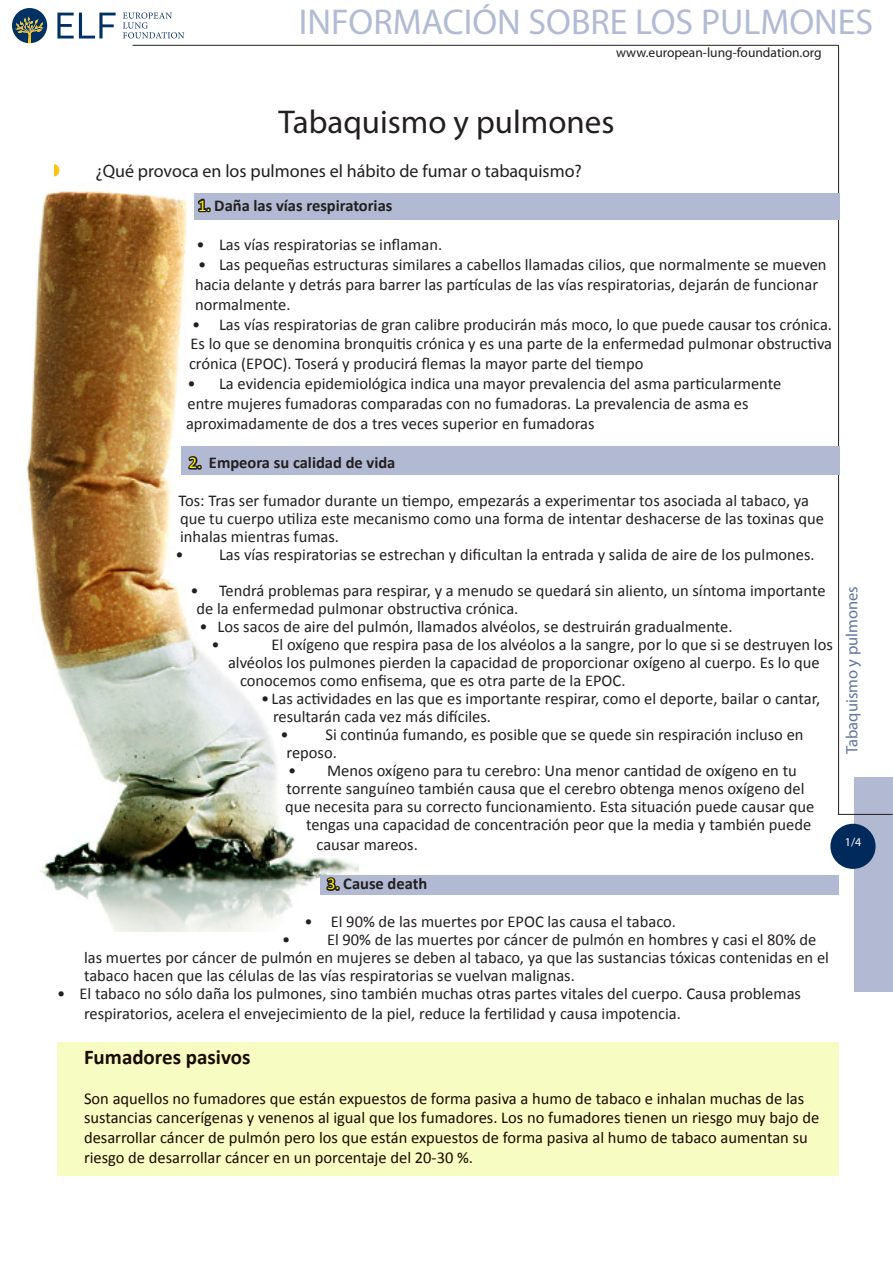
<style>
.page{position:relative;width:893px;height:1263px;background:#fff}
.page>*{position:absolute;margin:0;border:0;box-sizing:border-box;transform-origin:0 0}
.t1{font:36px "Myriad Pro";color:#b2bbd3}
.t2{font:33px "Myriad Pro";color:#231f20}
.t3{font:700 21px "Calibri";color:#1b0a00}
.t4{font:18px "Myriad Pro";color:#231f20}
.Paragraph_Style_2{font:16.5px/19.8px "Calibri";color:#231f20}
.t5{font:16.5px/19.8px "Calibri";color:#1b0a00}
.t6{font:700 16.5px "Calibri";color:#231f20}
.t7{font:16.5px "Myriad Pro";color:#60779f}
.t8{font:13.5px "Myriad Pro";color:#231f20}
.t9{font:12px "Myriad Pro";color:#fff}
.s1{font-weight:400;color:#fff101}
</style>
<div class="page">
<div style="left:854px;top:777px;width:38px;height:214px;background:#b1bad2"></div>
<div style="left:830px;top:824px;width:46px;height:45px;background:#00295c;border-radius:50%"></div>
<hr style="left:838px;top:45px;width:1px;height:769px;background:#231f20">
<hr style="left:132px;top:45px;width:706px;height:1px;background:#231f20">
<hr style="left:838px;top:814px;width:54px;height:1px;background:#231f20">
<svg style="left:57px;top:13px;width:59px;height:26px"></svg>
<svg style="left:123px;top:12px;width:61px;height:26px"></svg>
<svg style="left:12px;top:8px;width:35px;height:35px"></svg>
<img style="left:27px;top:168px;width:332px;height:764px">
<svg style="left:355px;top:776px;width:4px;height:42px"></svg>
<div style="left:181px;top:446px;width:659px;height:28px;background:#b1bad2"></div>
<div style="left:195px;top:193px;width:645px;height:27px;background:#b1bad2"></div>
<div style="left:321px;top:875px;width:518px;height:19px;background:#b1bad2"></div>
<div style="left:57px;top:1042px;width:782px;height:133px;background:#f7fcc3"></div>
<svg style="left:197px;top:198px;width:14px;height:15px"></svg>
<svg style="left:188px;top:456px;width:14px;height:14px"></svg>
<svg style="left:326px;top:877px;width:14px;height:14px"></svg>
<svg style="left:54px;top:164px;width:5px;height:12px"></svg>
<p class="t1" style="left:299px;top:0;width:576px">INFORMACIÓN SOBRE LOS PULMONES</p>
<p class="t8" style="left:616px;top:44px;width:207px">www.european-lung-foundation.org</p>
<p class="t2" style="left:279px;top:101px;width:337px">Tabaquismo y pulmones</p>
<p class="t4" style="left:95px;top:160px;width:488px">¿Qué provoca en los pulmones el hábito de fumar o tabaquismo?</p>
<p class="t6" style="left:198px;top:195px;width:196px"><span class="s1">1.</span> Daña las vías respiratorias</p>
<p class="Paragraph_Style_2" style="left:196px;top:235px;width:247px">• Las vías respiratorias se inflaman.</p>
<p class="Paragraph_Style_2" style="left:195px;top:255px;width:633px">• Las pequeñas estructuras similares a cabellos llamadas cilios, que normalmente se mueven hacia delante y detrás para barrer las partículas de las vías respiratorias, dejarán de funcionar normalmente.</p>
<p class="Paragraph_Style_2" style="left:189px;top:314px;width:645px;text-align:justify">• Las vías respiratorias de gran calibre producirán más moco, lo que puede causar tos crónica.<br>Es lo que se denomina bronquitis crónica y es una parte de la enfermedad pulmonar obstructiva crónica (EPOC). Toserá y producirá flemas la mayor parte del tiempo</p>
<p class="Paragraph_Style_2" style="left:186px;top:374px;width:597px">• La evidencia epidemiológica indica una mayor prevalencia del asma particularmente entre mujeres fumadoras comparadas con no fumadoras. La prevalencia de asma es aproximadamente de dos a tres veces superior en fumadoras</p>
<p class="t6" style="left:189px;top:452px;width:208px"><span class="s1">2.</span> Empeora su calidad de vida</p>
<p class="Paragraph_Style_2" style="left:178px;top:491px;width:647px;line-height:18px">Tos: Tras ser fumador durante un tiempo, empezarás a experimentar tos asociada al tabaco, ya que tu cuerpo utiliza este mecanismo como una forma de intentar deshacerse de las toxinas que inhalas mientras fumas.</p>
<p class="Paragraph_Style_2" style="left:176px;top:545px;width:641px">• Las vías respiratorias se estrechan y dificultan la entrada y salida de aire de los pulmones.</p>
<p class="Paragraph_Style_2" style="left:196px;top:581px;width:630px;line-height:18px;text-indent:-6px">• Tendrá problemas para respirar, y a menudo se quedará sin aliento, un síntoma importante de la enfermedad pulmonar obstructiva crónica.</p>
<p class="Paragraph_Style_2" style="left:200px;top:617px;width:535px">• Los sacos de aire del pulmón, llamados alvéolos, se destruirán gradualmente.</p>
<p class="Paragraph_Style_2" style="left:212px;top:635px;width:10px">•</p>
<p class="Paragraph_Style_2" style="left:272px;top:635px;width:563px">El oxígeno que respira pasa de los alvéolos a la sangre, por lo que si se destruyen los</p>
<p class="Paragraph_Style_2" style="left:228px;top:653px;width:593px">alvéolos los pulmones pierden la capacidad de proporcionar oxígeno al cuerpo. Es lo que</p>
<p class="Paragraph_Style_2" style="left:240px;top:671px;width:387px">conocemos como enfisema, que es otra parte de la EPOC.</p>
<p class="Paragraph_Style_2" style="left:273px;top:689px;width:549px;line-height:18px;text-indent:-12px">• Las actividades en las que es importante respirar, como el deporte, bailar o cantar, resultarán cada vez más difíciles.</p>
<p class="Paragraph_Style_2" style="left:286px;top:725px;width:518px;line-height:18px;text-indent:-6px">• Si continúa fumando, es posible que se quede sin respiración incluso en reposo.</p>
<p class="Paragraph_Style_2" style="left:288px;top:761px;width:510px">• Menos oxígeno para tu cerebro: Una menor cantidad de oxígeno en tu</p>
<p class="Paragraph_Style_2" style="left:286px;top:779px;width:519px">torrente sanguíneo también causa que el cerebro obtenga menos oxígeno del</p>
<p class="Paragraph_Style_2" style="left:285px;top:797px;width:531px">que necesita para su correcto funcionamiento. Esta situación puede causar que</p>
<p class="Paragraph_Style_2" style="left:306px;top:815px;width:507px">tengas una capacidad de concentración peor que la media y también puede</p>
<p class="Paragraph_Style_2" style="left:316px;top:834px;width:103px">causar mareos.</p>
<p class="t6" style="left:327px;top:873px;width:102px"><span class="s1">3.</span> Cause death</p>
<p class="Paragraph_Style_2" style="left:304px;top:912px;width:373px">• El 90% de las muertes por EPOC las causa el tabaco.</p>
<p class="Paragraph_Style_2" style="left:84px;top:931px;width:746px;line-height:18px;text-indent:198px">• El 90% de las muertes por cáncer de pulmón en hombres y casi el 80% de las muertes por cáncer de pulmón en mujeres se deben al tabaco, ya que las sustancias tóxicas contenidas en el tabaco hacen que las células de las vías respiratorias se vuelvan malignas.</p>
<p class="Paragraph_Style_2" style="left:84px;top:984px;width:718px;text-indent:-27px">• El tabaco no sólo daña los pulmones, sino también muchas otras partes vitales del cuerpo. Causa problemas respiratorios, acelera el envejecimiento de la piel, reduce la fertilidad y causa impotencia.</p>
<p class="t3" style="left:84px;top:1043px;width:168px">Fumadores pasivos</p>
<p class="t5" style="left:84px;top:1088px;width:737px">Son aquellos no fumadores que están expuestos de forma pasiva a humo de tabaco e inhalan muchas de las sustancias cancerígenas y venenos al igual que los fumadores. Los no fumadores tienen un riesgo muy bajo de desarrollar cáncer de pulmón pero los que están expuestos de forma pasiva al humo de tabaco aumentan su riesgo de desarrollar cáncer en un porcentaje del 20-30 %.</p>
<p class="t7" style="left:842px;top:754px;width:169px;rotate:-90deg">Tabaquismo y pulmones</p>
<p class="t9" style="left:845px;top:835px;width:18px">1/4</p>
</div>
